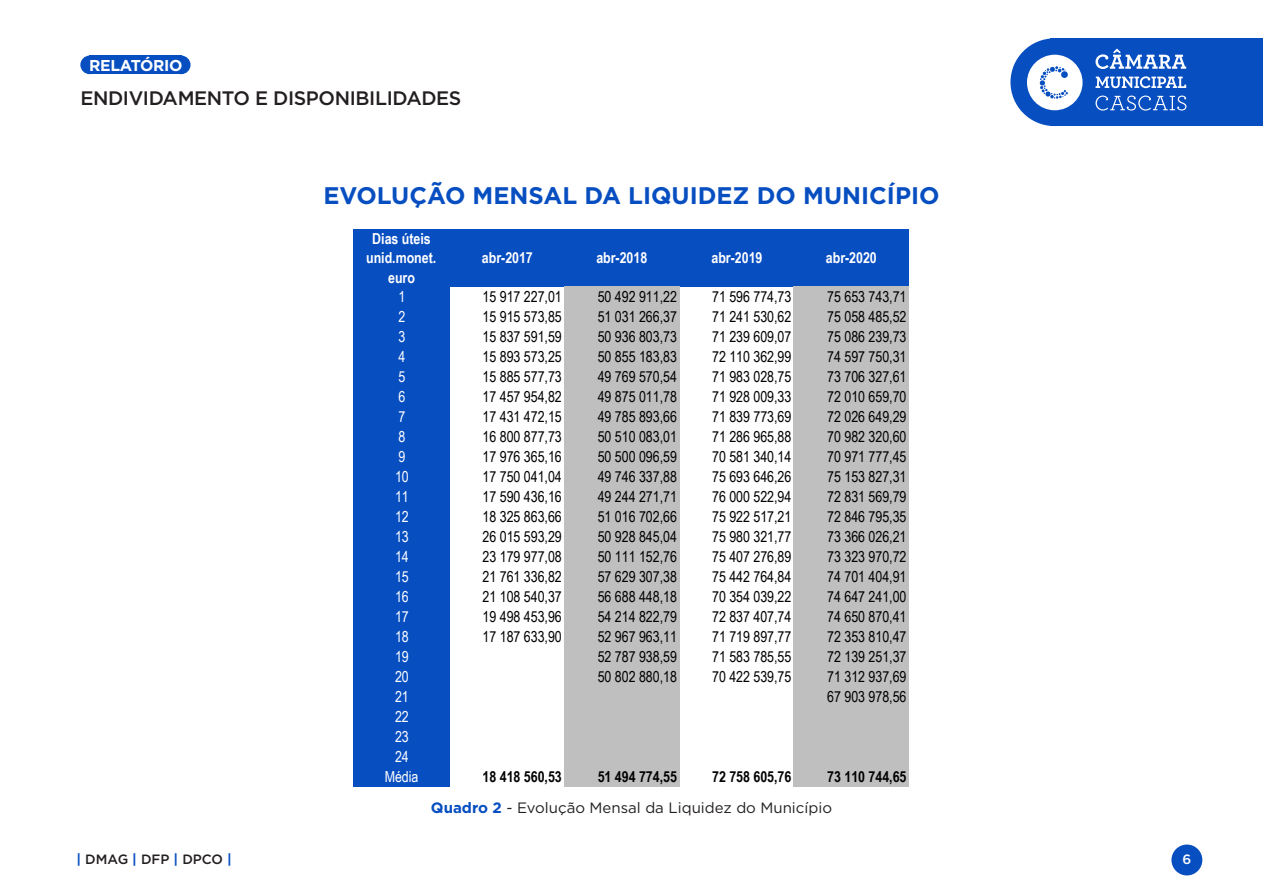
<style>
.page{position:relative;width:1263px;height:893px;background:#fff}
.page>*{position:absolute;margin:0;border:0;box-sizing:border-box;transform-origin:0 0}
.titulo{font:700 24px "Gotham";color:#074ec1}
.t1{font:500 19.5px "Gotham";letter-spacing:-.02em;color:#231f20}
.t2{font:700 15.75px "Gotham";letter-spacing:-.02em;color:#fff}
.t3{font:15.15px "Arial Narrow";color:#000}
.t4{font:700 15.15px/19.4px "Arial Narrow";letter-spacing:-.005em;color:#fff;text-align:center}
.t5{font:15.15px/20px "Arial Narrow";letter-spacing:-.005em;color:#fff;text-align:center}
.t6{font:700 15.15px "Arial Narrow";color:#000}
.texto{font:15px "Gotham";color:#231f20}
.t7{font:500 13.5px "Gotham";color:#231f20}
.t8{font:500 13.5px "Gotham";color:#fff}
.s1{font-weight:700;color:#074ec1}
</style>
<div class="page">
<div style="left:1171px;top:844px;width:31px;height:31px;background:#074ec1;border-radius:50%"></div>
<div style="left:1051px;top:38px;width:212px;height:88px;background:#074ec1"></div>
<div style="left:1010px;top:38px;width:88px;height:88px;background:#074ec1;border-radius:50%"></div>
<div style="left:89px;top:56px;width:92px;height:18px;background:#074ec1"></div>
<div style="left:80px;top:56px;width:19px;height:18px;background:#074ec1;border-radius:50%"></div>
<div style="left:172px;top:56px;width:19px;height:18px;background:#074ec1;border-radius:50%"></div>
<svg style="left:1095px;top:49px;width:91px;height:20px"></svg>
<svg style="left:1095px;top:96px;width:91px;height:15px"></svg>
<svg style="left:1095px;top:76px;width:91px;height:12px"></svg>
<svg style="left:1027px;top:55px;width:55px;height:55px"></svg>
<div style="left:354px;top:229px;width:555px;height:58px;background:#074ec1"></div>
<div style="left:354px;top:286px;width:96px;height:501px;background:#074ec1"></div>
<div style="left:564px;top:286px;width:116px;height:501px;background:#bfbfbf"></div>
<div style="left:793px;top:286px;width:116px;height:501px;background:#bfbfbf"></div>
<p class="t2" style="left:89px;top:55px;width:95px">RELATÓRIO</p>
<p class="t1" style="left:80px;top:85px;width:383px">ENDIVIDAMENTO E DISPONIBILIDADES</p>
<p class="titulo" style="left:323px;top:180px;width:617px">EVOLUÇÃO MENSAL DA LIQUIDEZ DO MUNICÍPIO</p>
<p class="t4" style="left:366px;top:228px;width:72px">Dias úteis unid.monet. euro</p>
<p class="t4" style="left:482px;top:248px;width:52px">abr-2017</p>
<p class="t4" style="left:596px;top:248px;width:52px">abr-2018</p>
<p class="t4" style="left:711px;top:248px;width:52px">abr-2019</p>
<p class="t4" style="left:826px;top:248px;width:52px">abr-2020</p>
<p class="t5" style="left:398px;top:286px;width:8px">1</p>
<p class="t3" style="left:483px;top:286px;width:81px">15 917 227,01</p>
<p class="t3" style="left:598px;top:286px;width:81px">50 492 911,22</p>
<p class="t3" style="left:712px;top:286px;width:81px">71 596 774,73</p>
<p class="t3" style="left:827px;top:286px;width:81px">75 653 743,71</p>
<p class="t5" style="left:398px;top:306px;width:8px">2</p>
<p class="t3" style="left:483px;top:306px;width:81px">15 915 573,85</p>
<p class="t3" style="left:598px;top:306px;width:81px">51 031 266,37</p>
<p class="t3" style="left:712px;top:306px;width:81px">71 241 530,62</p>
<p class="t3" style="left:827px;top:306px;width:81px">75 058 485,52</p>
<p class="t5" style="left:398px;top:326px;width:8px">3</p>
<p class="t3" style="left:483px;top:326px;width:81px">15 837 591,59</p>
<p class="t3" style="left:598px;top:326px;width:81px">50 936 803,73</p>
<p class="t3" style="left:712px;top:326px;width:81px">71 239 609,07</p>
<p class="t3" style="left:827px;top:326px;width:81px">75 086 239,73</p>
<p class="t5" style="left:398px;top:346px;width:8px">4</p>
<p class="t3" style="left:483px;top:346px;width:81px">15 893 573,25</p>
<p class="t3" style="left:598px;top:346px;width:81px">50 855 183,83</p>
<p class="t3" style="left:712px;top:346px;width:81px">72 110 362,99</p>
<p class="t3" style="left:827px;top:346px;width:81px">74 597 750,31</p>
<p class="t5" style="left:398px;top:366px;width:8px">5</p>
<p class="t3" style="left:483px;top:366px;width:81px">15 885 577,73</p>
<p class="t3" style="left:598px;top:366px;width:81px">49 769 570,54</p>
<p class="t3" style="left:712px;top:366px;width:81px">71 983 028,75</p>
<p class="t3" style="left:827px;top:366px;width:81px">73 706 327,61</p>
<p class="t5" style="left:398px;top:386px;width:8px">6</p>
<p class="t3" style="left:483px;top:386px;width:81px">17 457 954,82</p>
<p class="t3" style="left:598px;top:386px;width:81px">49 875 011,78</p>
<p class="t3" style="left:712px;top:386px;width:81px">71 928 009,33</p>
<p class="t3" style="left:827px;top:386px;width:81px">72 010 659,70</p>
<p class="t5" style="left:398px;top:406px;width:8px">7</p>
<p class="t3" style="left:483px;top:406px;width:81px">17 431 472,15</p>
<p class="t3" style="left:598px;top:406px;width:81px">49 785 893,66</p>
<p class="t3" style="left:712px;top:406px;width:81px">71 839 773,69</p>
<p class="t3" style="left:827px;top:406px;width:81px">72 026 649,29</p>
<p class="t5" style="left:398px;top:426px;width:8px">8</p>
<p class="t3" style="left:483px;top:426px;width:81px">16 800 877,73</p>
<p class="t3" style="left:598px;top:426px;width:81px">50 510 083,01</p>
<p class="t3" style="left:712px;top:426px;width:81px">71 286 965,88</p>
<p class="t3" style="left:827px;top:426px;width:81px">70 982 320,60</p>
<p class="t5" style="left:398px;top:446px;width:8px">9</p>
<p class="t3" style="left:483px;top:446px;width:81px">17 976 365,16</p>
<p class="t3" style="left:598px;top:446px;width:81px">50 500 096,59</p>
<p class="t3" style="left:712px;top:446px;width:81px">70 581 340,14</p>
<p class="t3" style="left:827px;top:446px;width:81px">70 971 777,45</p>
<p class="t5" style="left:395px;top:466px;width:15px">10</p>
<p class="t3" style="left:483px;top:466px;width:81px">17 750 041,04</p>
<p class="t3" style="left:598px;top:466px;width:81px">49 746 337,88</p>
<p class="t3" style="left:712px;top:466px;width:81px">75 693 646,26</p>
<p class="t3" style="left:827px;top:466px;width:81px">75 153 827,31</p>
<p class="t5" style="left:395px;top:486px;width:15px">11</p>
<p class="t3" style="left:483px;top:486px;width:81px">17 590 436,16</p>
<p class="t3" style="left:598px;top:486px;width:81px">49 244 271,71</p>
<p class="t3" style="left:712px;top:486px;width:81px">76 000 522,94</p>
<p class="t3" style="left:827px;top:486px;width:81px">72 831 569,79</p>
<p class="t5" style="left:395px;top:506px;width:15px">12</p>
<p class="t3" style="left:483px;top:505px;width:81px">18 325 863,66</p>
<p class="t3" style="left:598px;top:505px;width:81px">51 016 702,66</p>
<p class="t3" style="left:712px;top:505px;width:81px">75 922 517,21</p>
<p class="t3" style="left:827px;top:505px;width:81px">72 846 795,35</p>
<p class="t5" style="left:395px;top:526px;width:15px">13</p>
<p class="t3" style="left:483px;top:525px;width:81px">26 015 593,29</p>
<p class="t3" style="left:598px;top:525px;width:81px">50 928 845,04</p>
<p class="t3" style="left:712px;top:525px;width:81px">75 980 321,77</p>
<p class="t3" style="left:827px;top:525px;width:81px">73 366 026,21</p>
<p class="t5" style="left:395px;top:546px;width:15px">14</p>
<p class="t3" style="left:483px;top:545px;width:81px">23 179 977,08</p>
<p class="t3" style="left:598px;top:545px;width:81px">50 111 152,76</p>
<p class="t3" style="left:712px;top:545px;width:81px">75 407 276,89</p>
<p class="t3" style="left:827px;top:545px;width:81px">73 323 970,72</p>
<p class="t5" style="left:395px;top:566px;width:15px">15</p>
<p class="t3" style="left:483px;top:565px;width:81px">21 761 336,82</p>
<p class="t3" style="left:598px;top:565px;width:81px">57 629 307,38</p>
<p class="t3" style="left:712px;top:565px;width:81px">75 442 764,84</p>
<p class="t3" style="left:827px;top:565px;width:81px">74 701 404,91</p>
<p class="t5" style="left:395px;top:586px;width:15px">16</p>
<p class="t3" style="left:483px;top:585px;width:81px">21 108 540,37</p>
<p class="t3" style="left:598px;top:585px;width:81px">56 688 448,18</p>
<p class="t3" style="left:712px;top:585px;width:81px">70 354 039,22</p>
<p class="t3" style="left:827px;top:585px;width:81px">74 647 241,00</p>
<p class="t5" style="left:395px;top:606px;width:15px">17</p>
<p class="t3" style="left:483px;top:605px;width:81px">19 498 453,96</p>
<p class="t3" style="left:598px;top:605px;width:81px">54 214 822,79</p>
<p class="t3" style="left:712px;top:605px;width:81px">72 837 407,74</p>
<p class="t3" style="left:827px;top:605px;width:81px">74 650 870,41</p>
<p class="t5" style="left:395px;top:626px;width:15px">18</p>
<p class="t3" style="left:483px;top:625px;width:81px">17 187 633,90</p>
<p class="t3" style="left:598px;top:625px;width:81px">52 967 963,11</p>
<p class="t3" style="left:712px;top:625px;width:81px">71 719 897,77</p>
<p class="t3" style="left:827px;top:625px;width:81px">72 353 810,47</p>
<p class="t5" style="left:395px;top:646px;width:15px">19</p>
<p class="t3" style="left:598px;top:645px;width:81px">52 787 938,59</p>
<p class="t3" style="left:712px;top:645px;width:81px">71 583 785,55</p>
<p class="t3" style="left:827px;top:645px;width:81px">72 139 251,37</p>
<p class="t5" style="left:395px;top:666px;width:15px">20</p>
<p class="t3" style="left:598px;top:665px;width:81px">50 802 880,18</p>
<p class="t3" style="left:712px;top:665px;width:81px">70 422 539,75</p>
<p class="t3" style="left:827px;top:665px;width:81px">71 312 937,69</p>
<p class="t5" style="left:395px;top:686px;width:15px">21</p>
<p class="t3" style="left:827px;top:685px;width:81px">67 903 978,56</p>
<p class="t5" style="left:385px;top:706px;width:35px">22<br>23<br>24<br>Média</p>
<p class="t6" style="left:483px;top:765px;width:81px">18 418 560,53</p>
<p class="t6" style="left:598px;top:765px;width:81px">51 494 774,55</p>
<p class="t6" style="left:712px;top:765px;width:81px">72 758 605,76</p>
<p class="t6" style="left:827px;top:765px;width:81px">73 110 744,65</p>
<p class="texto" style="left:431px;top:798px;width:403px"><span class="s1">Quadro 2</span> - Evolução Mensal da Liquidez do Município</p>
<p class="t7" style="left:77px;top:850px;width:157px"><span class="s1">|</span> DMAG <span class="s1">|</span> DFP <span class="s1">|</span> DPCO <span class="s1">|</span></p>
<p class="t8" style="left:1182px;top:850px;width:10px">6</p>
</div>
